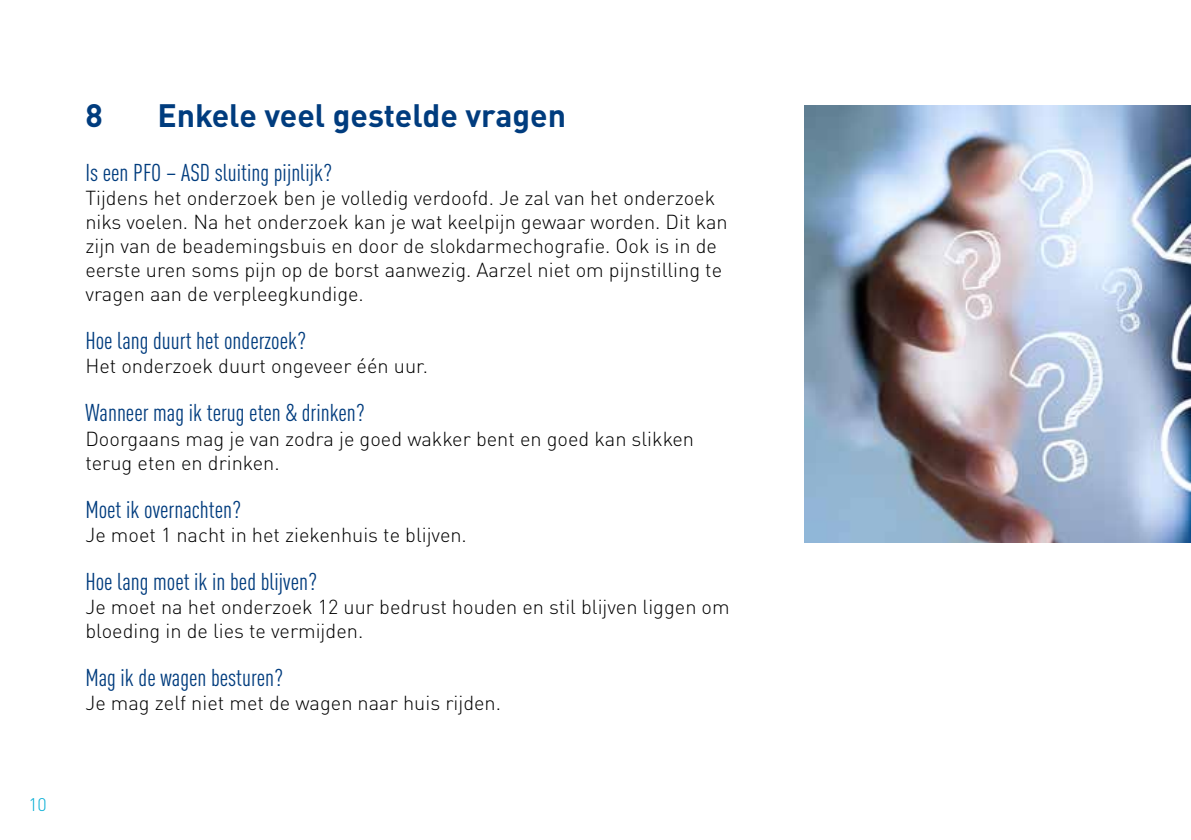
<style>
.page{position:relative;width:1191px;height:840px;background:#fff}
.page>*{position:absolute;margin:0;border:0;box-sizing:border-box;transform-origin:0 0}
.t1{font:700 32px "DINOT";color:#003c7e}
.t2{font:condensed 24px "DINOT";color:#003c7e}
.t3{font:300 20px/24px "DINOT";color:#000}
.t4{font:300 18px "DINOT";color:#00acd4}
</style>
<div class="page">
<img style="left:804px;top:105px;width:387px;height:437px">
<p class="t4" style="left:28px;top:793px;width:20px">10</p>
<h1 class="t1" style="left:85px;top:95px;width:19px">8</h1>
<h1 class="t1" style="left:157px;top:95px;width:410px">Enkele veel gestelde vragen</h1>
<p class="t2" style="left:85px;top:159px;width:248px">Is een PFO – ASD sluiting pijnlijk?</p>
<p class="t3" style="left:85px;top:186px;width:644px">Tijdens het onderzoek ben je volledig verdoofd. Je zal van het onderzoek niks voelen. Na het onderzoek kan je wat keelpijn gewaar worden. Dit kan zijn van de beademingsbuis en door de slokdarmechografie. Ook is in de eerste uren soms pijn op de borst aanwezig. Aarzel niet om pijnstilling te vragen aan de verpleegkundige.</p>
<p class="t2" style="left:85px;top:327px;width:222px">Hoe lang duurt het onderzoek?</p>
<p class="t3" style="left:85px;top:354px;width:344px">Het onderzoek duurt ongeveer één uur.</p>
<p class="t2" style="left:85px;top:399px;width:281px">Wanneer mag ik terug eten &amp; drinken?</p>
<p class="t3" style="left:85px;top:426px;width:610px">Doorgaans mag je van zodra je goed wakker bent en goed kan slikken terug eten en drinken.</p>
<p class="t2" style="left:85px;top:495px;width:157px">Moet ik overnachten?</p>
<p class="t3" style="left:85px;top:522px;width:383px">Je moet 1 nacht in het ziekenhuis te blijven.</p>
<p class="t2" style="left:85px;top:567px;width:233px">Hoe lang moet ik in bed blijven?</p>
<p class="t3" style="left:85px;top:594px;width:646px">Je moet na het onderzoek 12 uur bedrust houden en stil blijven liggen om bloeding in de lies te vermijden.</p>
<p class="t2" style="left:85px;top:663px;width:199px">Mag ik de wagen besturen?</p>
<p class="t3" style="left:85px;top:690px;width:417px">Je mag zelf niet met de wagen naar huis rijden.</p>
</div>
